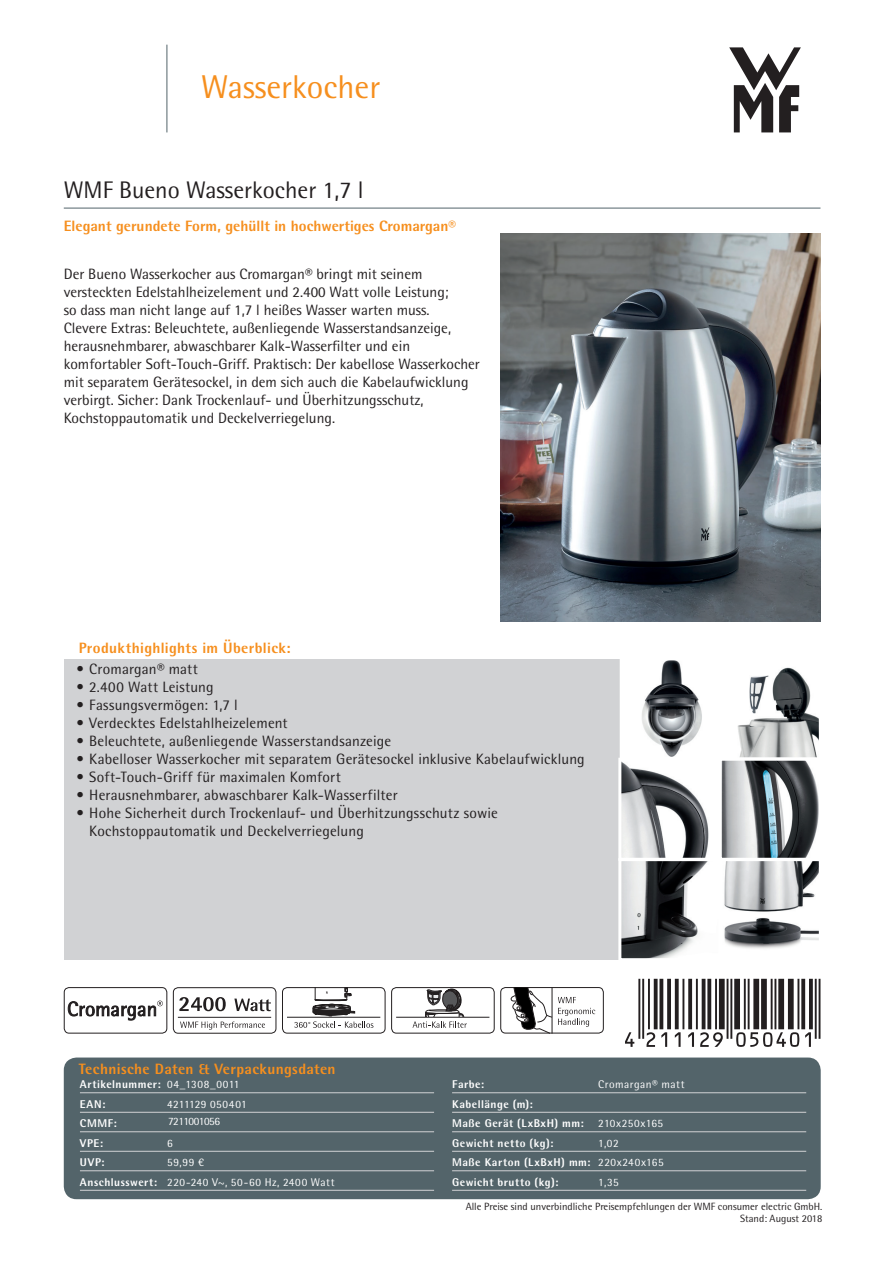
<style>
.page{position:relative;width:893px;height:1263px;background:#fff}
.page>*{position:absolute;margin:0;border:0;box-sizing:border-box;transform-origin:0 0}
.t1{font:33px "WMF Rotis";color:#f68f1e}
.t2{font:24px "WMF Rotis";color:#231f20}
.t3{font:15px/18px "WMF Rotis";color:#231f20}
.t4{font:700 15px "WMF Rotis";letter-spacing:.015em;color:#f68f1e}
.t5{font:700 11.25px/19.5px "WMF Rotis";letter-spacing:.045em;color:#fff}
.t6{font:11.25px/19.5px "WMF Rotis";letter-spacing:.04em;color:#fff}
.t7{font:11.25px "WMF Rotis";letter-spacing:-.045em;color:#fff}
.t8{font:10.5px "WMF Rotis";color:#231f20}
</style>
<div class="page">
<svg style="left:729px;top:47px;width:72px;height:85px"></svg>
<div style="left:64px;top:659px;width:556px;height:300px;background:#d1d2d4"></div>
<div style="left:64px;top:1057px;width:757px;height:142px;background:#53646a;border-radius:13px"></div>
<hr style="left:167px;top:45px;width:1px;height:87px;background:#53646a">
<hr style="left:64px;top:208px;width:756px;height:1px;background:#53646a">
<hr style="left:80px;top:1092px;width:354px;height:1px;background:#d1d2d4">
<hr style="left:80px;top:1112px;width:354px;height:1px;background:#d1d2d4">
<hr style="left:80px;top:1131px;width:354px;height:1px;background:#d1d2d4">
<hr style="left:80px;top:1151px;width:354px;height:1px;background:#d1d2d4">
<hr style="left:80px;top:1170px;width:354px;height:1px;background:#d1d2d4">
<hr style="left:80px;top:1190px;width:354px;height:1px;background:#d1d2d4">
<hr style="left:452px;top:1092px;width:354px;height:1px;background:#d1d2d4">
<hr style="left:452px;top:1112px;width:354px;height:1px;background:#d1d2d4">
<hr style="left:452px;top:1131px;width:354px;height:1px;background:#d1d2d4">
<hr style="left:452px;top:1151px;width:354px;height:1px;background:#d1d2d4">
<hr style="left:452px;top:1170px;width:354px;height:1px;background:#d1d2d4">
<hr style="left:452px;top:1190px;width:354px;height:1px;background:#d1d2d4">
<img style="left:622px;top:661px;width:196px;height:296px">
<div style="left:618px;top:858px;width:103px;height:103px;border:3px solid #fff"></div>
<div style="left:618px;top:758px;width:103px;height:103px;border:3px solid #fff"></div>
<div style="left:719px;top:657px;width:103px;height:103px;border:3px solid #fff"></div>
<img style="left:500px;top:234px;width:321px;height:388px">
<div style="left:719px;top:758px;width:103px;height:103px;border:3px solid #fff"></div>
<svg style="left:625px;top:979px;width:195px;height:68px"></svg>
<div style="left:64px;top:987px;width:103px;height:46px;border:1px solid #231f20;border-radius:5px"></div>
<svg style="left:68px;top:1000px;width:95px;height:20px"></svg>
<div style="left:173px;top:987px;width:103px;height:47px;border:1px solid #231f20;border-radius:5px"></div>
<hr style="left:178px;top:1017px;width:93px;height:1px;background:#231f20">
<svg style="left:179px;top:997px;width:47px;height:14px"></svg>
<svg style="left:234px;top:998px;width:37px;height:13px"></svg>
<svg style="left:180px;top:1021px;width:85px;height:9px"></svg>
<div style="left:282px;top:987px;width:104px;height:46px;border:1px solid #231f20;border-radius:5px"></div>
<hr style="left:287px;top:1017px;width:93px;height:1px;background:#231f20">
<svg style="left:294px;top:987px;width:79px;height:41px"></svg>
<div style="left:391px;top:987px;width:104px;height:46px;border:1px solid #231f20;border-radius:5px"></div>
<hr style="left:396px;top:1017px;width:93px;height:1px;background:#231f20">
<svg style="left:413px;top:988px;width:54px;height:40px"></svg>
<div style="left:500px;top:987px;width:104px;height:46px;border:1px solid #231f20;border-radius:5px"></div>
<svg style="left:509px;top:987px;width:86px;height:47px"></svg>
<h1 class="t1" style="left:201px;top:67px;width:181px">Wasserkocher</h1>
<h2 class="t2" style="left:64px;top:175px;width:301px">WMF Bueno Wasserkocher 1,7 l</h2>
<p class="t4" style="left:64px;top:216px;width:394px">Elegant gerundete Form, gehüllt in hochwertiges Cromargan®</p>
<p class="t3" style="left:64px;top:265px;width:418px">Der Bueno Wasserkocher aus Cromargan® bringt mit seinem versteckten Edelstahlheizelement und 2.400 Watt volle Leistung;<br>so dass man nicht lange auf 1,7 l heißes Wasser warten muss.<br>Clevere Extras: Beleuchtete, außenliegende Wasserstandsanzeige, herausnehmbarer, abwaschbarer Kalk-Wasserfilter und ein komfortabler Soft-Touch-Griff. Praktisch: Der kabellose Wasserkocher mit separatem Gerätesockel, in dem sich auch die Kabelaufwicklung verbirgt. Sicher: Dank Trockenlauf- und Überhitzungsschutz, Kochstoppautomatik und Deckelverriegelung.</p>
<p class="t4" style="left:79px;top:638px;width:213px">Produkthighlights im Überblick:</p>
<p class="t3" style="left:77px;top:660px;width:123px">• Cromargan® matt</p>
<p class="t3" style="left:77px;top:678px;width:139px">• 2.400 Watt Leistung</p>
<p class="t3" style="left:77px;top:696px;width:163px">• Fassungsvermögen: 1,7 l</p>
<p class="t3" style="left:77px;top:714px;width:213px">• Verdecktes Edelstahlheizelement</p>
<p class="t3" style="left:77px;top:732px;width:316px">• Beleuchtete, außenliegende Wasserstandsanzeige</p>
<p class="t3" style="left:77px;top:750px;width:510px">• Kabelloser Wasserkocher mit separatem Gerätesockel inklusive Kabelaufwicklung</p>
<p class="t3" style="left:77px;top:768px;width:266px">• Soft-Touch-Griff für maximalen Komfort</p>
<p class="t3" style="left:77px;top:786px;width:323px">• Herausnehmbarer, abwaschbarer Kalk-Wasserfilter</p>
<p class="t3" style="left:89px;top:804px;width:410px;text-indent:-13px">• Hohe Sicherheit durch Trockenlauf- und Überhitzungsschutz sowie<br>Kochstoppautomatik und Deckelverriegelung</p>
<p class="t4" style="left:79px;top:1059px;width:259px">Technische Daten &amp; Verpackungsdaten</p>
<p class="t5" style="left:80px;top:1074px;width:82px">Artikelnummer:<br>EAN:<br>CMMF:<br>VPE:<br>UVP:<br>Anschlusswert:</p>
<p class="t5" style="left:452px;top:1074px;width:140px">Farbe:<br>Kabellänge (m):<br>Maße Gerät (LxBxH) mm:<br>Gewicht netto (kg):<br>Maße Karton (LxBxH) mm:<br>Gewicht brutto (kg):</p>
<p class="t6" style="left:167px;top:1074px;width:81px">04_1308_0011<br>4211129 050401</p>
<p class="t6" style="left:167px;top:1133px;width:169px">6<br>59,99 €<br>220-240 V~, 50-60 Hz, 2400 Watt</p>
<p class="t7" style="left:168px;top:1114px;width:53px">7211001056</p>
<p class="t6" style="left:598px;top:1074px;width:88px">Cromargan® matt</p>
<p class="t6" style="left:598px;top:1113px;width:67px">210x250x165<br>1,02<br>220x240x165<br>1,35</p>
<p class="t8" style="left:466px;top:1201px;width:358px">Alle Preise sind unverbindliche Preisempfehlungen der WMF consumer electric GmbH.</p>
<p class="t8" style="left:740px;top:1212px;width:84px">Stand: August 2018</p>
</div>
